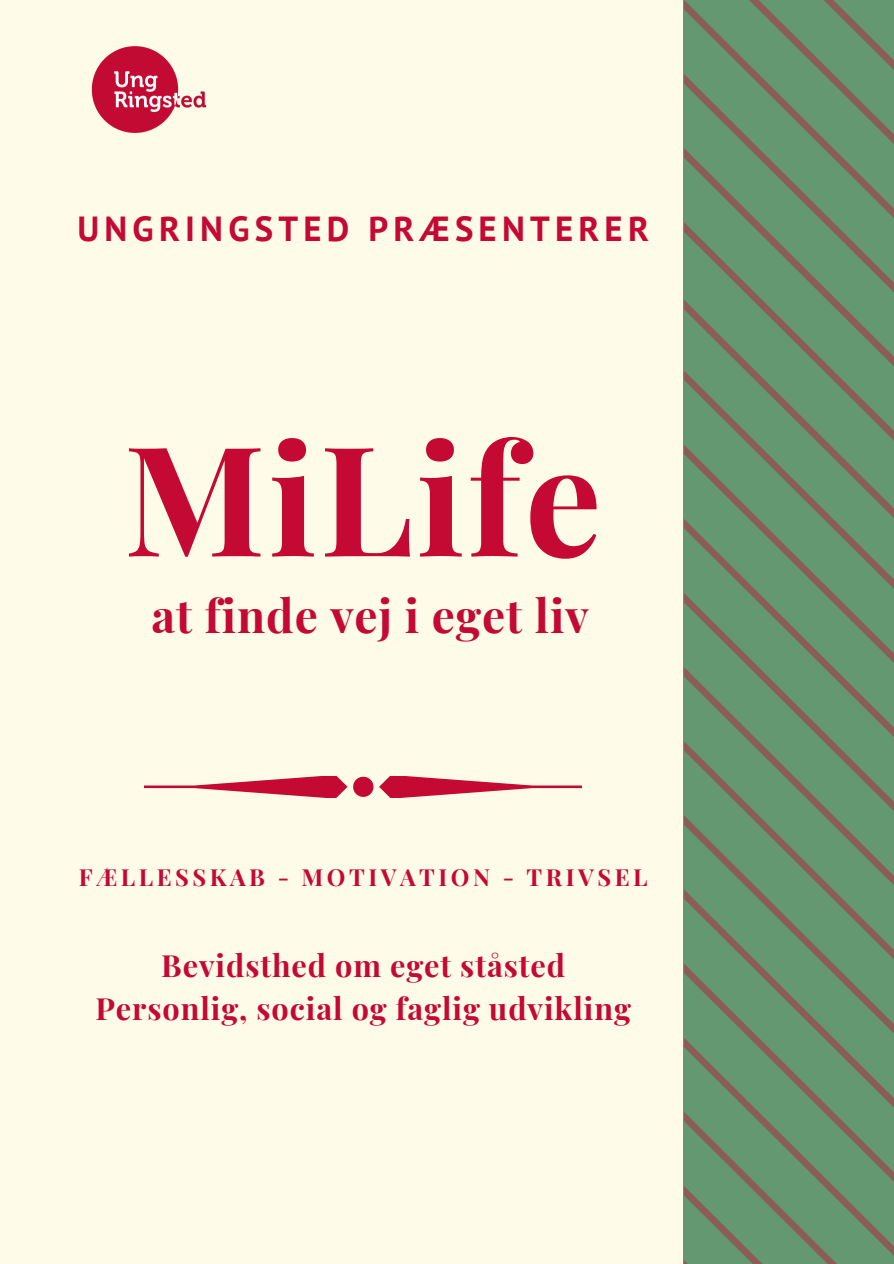
<style>
.page{position:relative;width:894px;height:1264px;background:#fff}
.page>*{position:absolute;margin:0;border:0;box-sizing:border-box;transform-origin:0 0}
.t1{font:700 153px "Playfair Display";letter-spacing:.02em;color:#c40932}
.t2{font:700 45.9px "Playfair Display";letter-spacing:.02em;color:#c40932}
.t3{font:700 34.8px "PT Sans";letter-spacing:.15em;color:#c40932}
.t4{font:700 30.6px/42.8px "Playfair Display";letter-spacing:.03em;color:#c40932;text-align:center}
.t5{font:700 23.55px "Playfair Display";letter-spacing:.15em;color:#c40932}
</style>
<div class="page">
<div style="left:0;top:0;width:686px;height:1263px;background:#fffbe9"></div>
<div style="left:683px;top:0;width:15px;height:1263px;background:#649870"></div>
<svg style="left:379px;top:776px;width:202px;height:22px"></svg>
<svg style="left:145px;top:776px;width:202px;height:22px"></svg>
<svg style="left:353px;top:776px;width:20px;height:20px"></svg>
<svg style="left:684px;top:0;width:165px;height:581px;fill:#649870"></svg>
<svg style="left:849px;top:0;width:44px;height:581px"></svg>
<svg style="left:684px;top:581px;width:209px;height:682px;fill:#649870"></svg>
<img style="left:91px;top:46px;width:116px;height:87px">
<p class="t3" style="left:77px;top:205px;width:572px">UNGRINGSTED PRÆSENTERER</p>
<h1 class="t1" style="left:123px;top:391px;width:479px">MiLife</h1>
<h2 class="t2" style="left:151px;top:583px;width:439px">at finde vej i eget liv</h2>
<p class="t5" style="left:79px;top:861px;width:570px">FÆLLESSKAB - MOTIVATION - TRIVSEL</p>
<p class="t4" style="left:95px;top:942px;width:537px">Bevidsthed om eget ståsted<br>Personlig, social og faglig udvikling</p>
</div>
